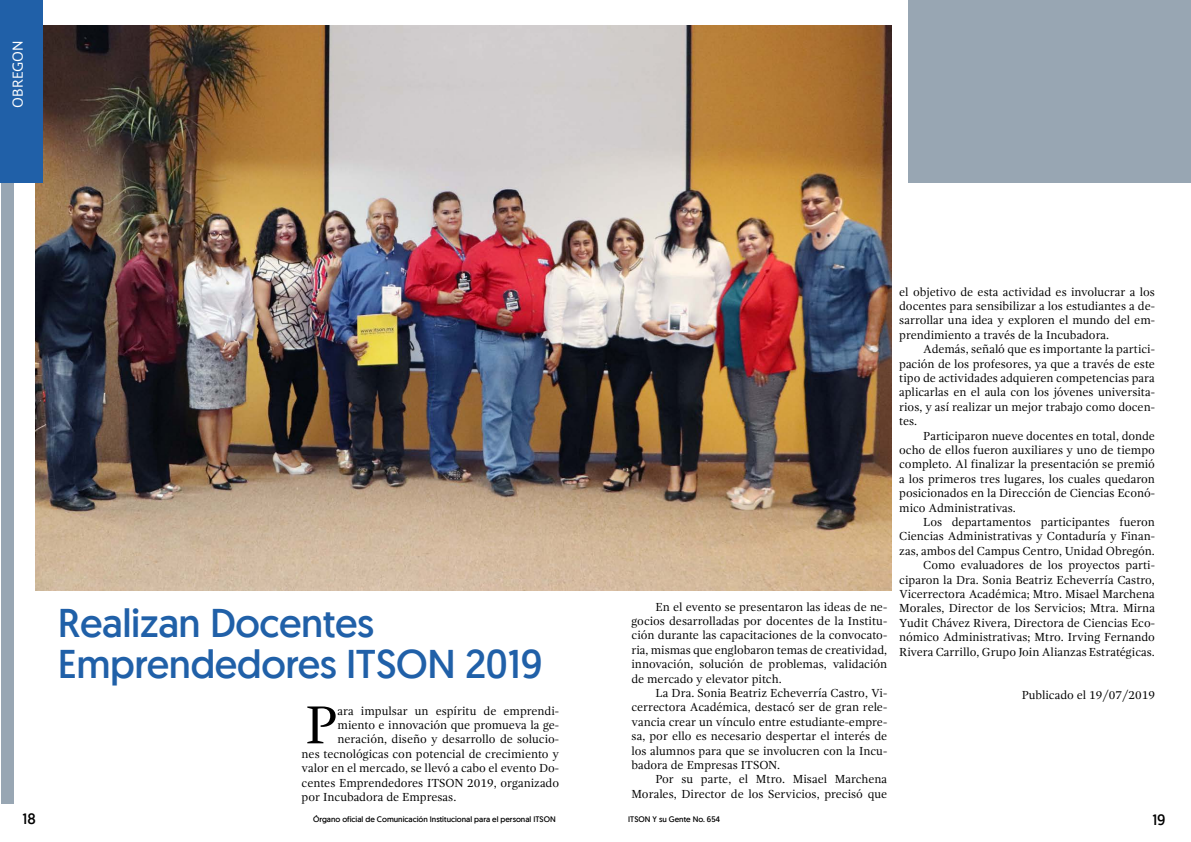
<style>
.page{position:relative;width:1191px;height:842px;background:#fff}
.page>*{position:absolute;margin:0;border:0;box-sizing:border-box;transform-origin:0 0}
.t1{font:55px "Gandhi Serif";color:#000}
.t2{font:40px/41px "Geomanist";letter-spacing:-.01em;color:#2060a8}
.t3{font:15px "Gandhi Sans";color:#fff}
.t4{font:15px "Geomanist";color:#000101}
.t5{font:12px/14.4px "Gandhi Serif";color:#000;text-align:justify}
.t6{font:8px "Geomanist";color:#000101}
</style>
<div class="page">
<img style="left:36px;top:26px;width:855px;height:564px">
<div style="left:1px;top:106px;width:12px;height:698px;background:#98a6b3"></div>
<div style="left:0;top:0;width:43px;height:183px;background:#2060a8"></div>
<div style="left:909px;top:0;width:282px;height:183px;background:#98a6b3"></div>
<p class="t3" style="left:9px;top:108px;width:69px;rotate:-90deg">OBREGON</p>
<h2 class="t2" style="left:58px;top:601px;width:486px">Realizan Docentes<br>Emprendedores ITSON 2019</h2>
<h1 class="t1" style="left:305px;top:694px;width:34px">P</h1>
<p class="t5" style="left:337px;top:703px;width:223px">ara impulsar un espíritu de emprendi-</p>
<p class="t5" style="left:337px;top:718px;width:223px">miento e innovación que promueva la ge-</p>
<p class="t5" style="left:337px;top:732px;width:223px">neración, diseño y desarrollo de solucio-</p>
<p class="t5" style="left:302px;top:746px;width:259px">nes tecnológicas con potencial de crecimiento y</p>
<p class="t5" style="left:302px;top:761px;width:259px">valor en el mercado, se llevó a cabo el evento Do-</p>
<p class="t5" style="left:302px;top:775px;width:259px">centes Emprendedores ITSON 2019, organizado</p>
<p class="t5" style="left:302px;top:790px;width:156px">por Incubadora de Empresas.</p>
<p class="t5" style="left:631px;top:599px;width:257px;text-indent:24px">En el evento se presentaron las ideas de ne&shy;gocios desarrolladas por docentes de la Institu&shy;ción durante las capacitaciones de la convocato&shy;ria, mismas que englobaron temas de creatividad, innovación, solución de problemas, validación de mercado y elevator pitch.</p>
<p class="t5" style="left:631px;top:686px;width:257px;text-indent:24px">La Dra. Sonia Beatriz Echeverría Castro, Vi&shy;cerrectora Académica, destacó ser de gran rele&shy;vancia crear un vínculo entre estudiante-empre&shy;sa, por ello es necesario despertar el interés de los alumnos para que se involucren con la Incu&shy;badora de Empresas ITSON.</p>
<p class="t5" style="left:631px;top:772px;width:257px;text-align:right">Por su parte, el Mtro. Misael Marchena<br>Morales, Director de los Servicios, precisó que</p>
<p class="t5" style="left:899px;top:284px;width:257px">el objetivo de esta actividad es involucrar a los docentes para sensibilizar a los estudiantes a de&shy;sarrollar una idea y exploren el mundo del em&shy;prendimiento a través de la Incubadora.</p>
<p class="t5" style="left:899px;top:342px;width:257px;text-indent:24px">Además, señaló que es importante la partici&shy;pación de los profesores, ya que a través de este tipo de actividades adquieren competencias para aplicarlas en el aula con los jóvenes universita&shy;rios, y así realizar un mejor trabajo como docen&shy;tes.</p>
<p class="t5" style="left:899px;top:428px;width:257px;text-indent:24px">Participaron nueve docentes en total, donde ocho de ellos fueron auxiliares y uno de tiempo completo. Al finalizar la presentación se premió a los primeros tres lugares, los cuales quedaron posicionados en la Dirección de Ciencias Econó&shy;mico Administrativas.</p>
<p class="t5" style="left:899px;top:515px;width:257px;text-align:right">Los departamentos participantes fueron Ciencias Administrativas y Contaduría y Finan&shy;zas, ambos del Campus Centro, Unidad Obregón.<br>Como evaluadores de los proyectos parti&shy;ciparon la Dra. Sonia Beatriz Echeverría Castro, Vicerrectora Académica; Mtro. Misael Marchena Morales, Director de los Servicios; Mtra. Mirna Yudit Chávez Rivera, Directora de Ciencias Eco&shy;nómico Administrativas; Mtro. Irving Fernando Rivera Carrillo, Grupo Join Alianzas Estratégicas.</p>
<p class="t5" style="left:1021px;top:687px;width:135px">Publicado el 19/07/2019</p>
<p class="t4" style="left:22px;top:809px;width:15px">18</p>
<p class="t6" style="left:313px;top:814px;width:244px">Órgano oficial de Comunicación Institucional para el personal ITSON</p>
<p class="t6" style="left:628px;top:814px;width:93px">ITSON Y su Gente No. 654</p>
<p class="t4" style="left:1152px;top:810px;width:15px">19</p>
</div>
